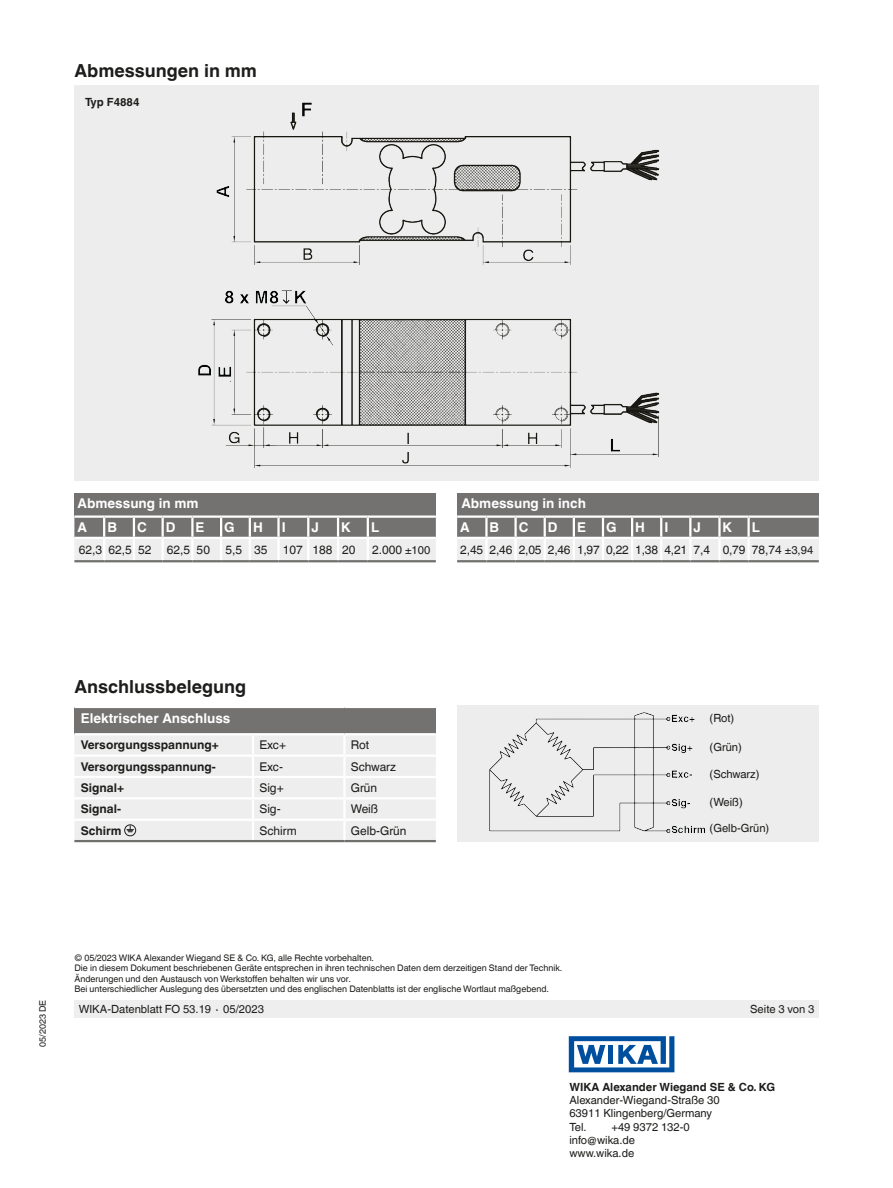
<style>
.page{position:relative;width:893px;height:1188px;background:#fff}
.page>*{position:absolute;margin:0;border:0;box-sizing:border-box;transform-origin:0 0}
.t1{font:700 18px "Helvetica World";color:#1d1d1b}
.t2{font:700 13.5px/23.4px "Helvetica World";color:#fff}
.t3{font:12px "Helvetica World";color:#1d1d1b}
.t4{font:700 12px "Helvetica World";color:#1d1d1b}
.t5{font:11.25px/13.2px "Helvetica World";color:#1d1d1b}
.t6{font:700 11.25px "Helvetica World";color:#1d1d1b}
.t7{font:9px/10.5px "Helvetica World";color:#1d1d1b}
.s1{font-size:11.25px}
</style>
<div class="page">
<div style="left:74px;top:1000px;width:745px;height:18px;background:#efeeee"></div>
<svg style="left:569px;top:1036px;width:105px;height:36px"></svg>
<div style="left:74px;top:85px;width:745px;height:395px;background:#ededed"></div>
<img style="left:198px;top:102px;width:462px;height:366px">
<div style="left:74px;top:493px;width:362px;height:24px;background:#747171"></div>
<hr style="left:104px;top:560px;width:30px;height:2px;background:#70706f">
<hr style="left:134px;top:560px;width:29px;height:2px;background:#70706f">
<hr style="left:163px;top:560px;width:29px;height:2px;background:#70706f">
<hr style="left:192px;top:560px;width:29px;height:2px;background:#70706f">
<hr style="left:221px;top:560px;width:29px;height:2px;background:#70706f">
<hr style="left:250px;top:560px;width:29px;height:2px;background:#70706f">
<hr style="left:279px;top:560px;width:29px;height:2px;background:#70706f">
<hr style="left:308px;top:560px;width:30px;height:2px;background:#70706f">
<hr style="left:338px;top:560px;width:30px;height:2px;background:#70706f">
<hr style="left:74px;top:560px;width:30px;height:2px;background:#70706f">
<hr style="left:368px;top:560px;width:68px;height:2px;background:#70706f">
<hr style="left:74px;top:515px;width:30px;height:3px;background:#fff">
<hr style="left:104px;top:515px;width:30px;height:3px;background:#fff">
<hr style="left:134px;top:515px;width:29px;height:3px;background:#fff">
<hr style="left:163px;top:515px;width:29px;height:3px;background:#fff">
<hr style="left:192px;top:515px;width:29px;height:3px;background:#fff">
<hr style="left:221px;top:515px;width:29px;height:3px;background:#fff">
<hr style="left:250px;top:515px;width:29px;height:3px;background:#fff">
<hr style="left:279px;top:515px;width:29px;height:3px;background:#fff">
<hr style="left:308px;top:515px;width:30px;height:3px;background:#fff">
<hr style="left:338px;top:515px;width:30px;height:3px;background:#fff">
<hr style="left:368px;top:515px;width:68px;height:3px;background:#fff">
<svg style="left:74px;top:517px;width:362px;height:44px;background:#b9b7b7"></svg>
<hr style="left:74px;top:537px;width:30px;height:2px;background:#fff">
<hr style="left:104px;top:537px;width:30px;height:2px;background:#fff">
<hr style="left:134px;top:537px;width:29px;height:2px;background:#fff">
<hr style="left:163px;top:537px;width:29px;height:2px;background:#fff">
<hr style="left:192px;top:537px;width:29px;height:2px;background:#fff">
<hr style="left:221px;top:537px;width:29px;height:2px;background:#fff">
<hr style="left:250px;top:537px;width:29px;height:2px;background:#fff">
<hr style="left:279px;top:537px;width:29px;height:2px;background:#fff">
<hr style="left:308px;top:537px;width:30px;height:2px;background:#fff">
<hr style="left:338px;top:537px;width:30px;height:2px;background:#fff">
<hr style="left:368px;top:537px;width:68px;height:2px;background:#fff">
<div style="left:457px;top:493px;width:362px;height:24px;background:#747171"></div>
<hr style="left:486px;top:560px;width:30px;height:2px;background:#70706f">
<hr style="left:516px;top:560px;width:29px;height:2px;background:#70706f">
<hr style="left:545px;top:560px;width:29px;height:2px;background:#70706f">
<hr style="left:574px;top:560px;width:29px;height:2px;background:#70706f">
<hr style="left:603px;top:560px;width:29px;height:2px;background:#70706f">
<hr style="left:632px;top:560px;width:29px;height:2px;background:#70706f">
<hr style="left:661px;top:560px;width:29px;height:2px;background:#70706f">
<hr style="left:690px;top:560px;width:29px;height:2px;background:#70706f">
<hr style="left:719px;top:560px;width:30px;height:2px;background:#70706f">
<hr style="left:457px;top:560px;width:29px;height:2px;background:#70706f">
<hr style="left:749px;top:560px;width:70px;height:2px;background:#70706f">
<hr style="left:457px;top:515px;width:29px;height:3px;background:#fff">
<hr style="left:486px;top:515px;width:30px;height:3px;background:#fff">
<hr style="left:516px;top:515px;width:29px;height:3px;background:#fff">
<hr style="left:545px;top:515px;width:29px;height:3px;background:#fff">
<hr style="left:574px;top:515px;width:29px;height:3px;background:#fff">
<hr style="left:603px;top:515px;width:29px;height:3px;background:#fff">
<hr style="left:632px;top:515px;width:29px;height:3px;background:#fff">
<hr style="left:661px;top:515px;width:29px;height:3px;background:#fff">
<hr style="left:690px;top:515px;width:29px;height:3px;background:#fff">
<svg style="left:457px;top:517px;width:362px;height:44px;background:#b8b7b7"></svg>
<hr style="left:719px;top:515px;width:30px;height:3px;background:#fff">
<hr style="left:718px;top:518px;width:3px;height:19px;background:#fff">
<hr style="left:749px;top:515px;width:70px;height:3px;background:#fff">
<hr style="left:747px;top:518px;width:3px;height:19px;background:#fff">
<hr style="left:457px;top:537px;width:29px;height:2px;background:#fff">
<hr style="left:486px;top:537px;width:30px;height:2px;background:#fff">
<hr style="left:516px;top:537px;width:29px;height:2px;background:#fff">
<hr style="left:545px;top:537px;width:29px;height:2px;background:#fff">
<hr style="left:574px;top:537px;width:29px;height:2px;background:#fff">
<hr style="left:603px;top:537px;width:29px;height:2px;background:#fff">
<hr style="left:632px;top:537px;width:29px;height:2px;background:#fff">
<hr style="left:661px;top:537px;width:29px;height:2px;background:#fff">
<hr style="left:690px;top:537px;width:29px;height:2px;background:#fff">
<hr style="left:719px;top:537px;width:30px;height:2px;background:#fff">
<hr style="left:749px;top:537px;width:70px;height:2px;background:#fff">
<div style="left:74px;top:707px;width:362px;height:27px;background:#747171"></div>
<hr style="left:74px;top:840px;width:179px;height:2px;background:#70706f">
<hr style="left:253px;top:840px;width:91px;height:2px;background:#70706f">
<hr style="left:344px;top:840px;width:92px;height:2px;background:#70706f">
<hr style="left:74px;top:706px;width:179px;height:2px;background:#fff">
<hr style="left:253px;top:706px;width:91px;height:2px;background:#fff">
<hr style="left:344px;top:706px;width:92px;height:2px;background:#fff">
<hr style="left:74px;top:733px;width:179px;height:2px;background:#fff">
<hr style="left:253px;top:733px;width:91px;height:2px;background:#fff">
<hr style="left:344px;top:733px;width:92px;height:2px;background:#fff">
<div style="left:457px;top:706px;width:362px;height:136px;background:#ededed"></div>
<img style="left:489px;top:712px;width:216px;height:121px">
<svg style="left:74px;top:734px;width:362px;height:107px"></svg>
<h1 class="t1" style="left:75px;top:60px;width:184px">Abmessungen in mm</h1>
<p class="t6" style="left:85px;top:96px;width:56px">Typ F4884</p>
<h2 class="t2" style="left:78px;top:492px;width:122px">Abmessung in mm<br>A</h2>
<h2 class="t2" style="left:107px;top:515px;width:11px">B</h2>
<h2 class="t2" style="left:137px;top:515px;width:11px">C</h2>
<h2 class="t2" style="left:166px;top:515px;width:11px">D</h2>
<h2 class="t2" style="left:196px;top:515px;width:10px">E</h2>
<h2 class="t2" style="left:224px;top:515px;width:12px">G</h2>
<h2 class="t2" style="left:253px;top:515px;width:11px">H</h2>
<h2 class="t2" style="left:282px;top:515px;width:5px">I</h2>
<h2 class="t2" style="left:311px;top:515px;width:9px">J</h2>
<h2 class="t2" style="left:341px;top:515px;width:11px">K</h2>
<h2 class="t2" style="left:371px;top:515px;width:10px">L</h2>
<h3 class="t3" style="left:79px;top:543px;width:74px">62,3 62,5 52</h3>
<h3 class="t3" style="left:167px;top:543px;width:45px">62,5 50</h3>
<h3 class="t3" style="left:225px;top:543px;width:44px">5,5 35</h3>
<h3 class="t3" style="left:283px;top:543px;width:74px">107 188 20</h3>
<h3 class="t3" style="left:372px;top:543px;width:60px">2.000 <span class="s1">±100</span></h3>
<h2 class="t2" style="left:460px;top:492px;width:127px">Abmessung in inch<br>A</h2>
<h2 class="t2" style="left:490px;top:515px;width:11px">B</h2>
<h2 class="t2" style="left:519px;top:515px;width:11px">C</h2>
<h2 class="t2" style="left:548px;top:515px;width:11px">D</h2>
<h2 class="t2" style="left:577px;top:515px;width:10px">E</h2>
<h2 class="t2" style="left:606px;top:515px;width:12px">G</h2>
<h2 class="t2" style="left:635px;top:515px;width:11px">H</h2>
<h2 class="t2" style="left:664px;top:515px;width:5px">I</h2>
<h2 class="t2" style="left:693px;top:515px;width:9px">J</h2>
<h2 class="t2" style="left:723px;top:515px;width:11px">K</h2>
<h2 class="t2" style="left:752px;top:515px;width:10px">L</h2>
<h3 class="t3" style="left:460px;top:543px;width:354px">2,45 2,46 2,05 2,46 1,97 0,22 1,38 4,21 7,4 0,79 78,74 <span class="s1">±3,94</span></h3>
<h1 class="t1" style="left:74px;top:676px;width:173px">Anschlussbelegung</h1>
<h2 class="t2" style="left:81px;top:707px;width:151px">Elektrischer Anschluss</h2>
<h3 class="t4" style="left:81px;top:738px;width:140px">Versorgungsspannung+</h3>
<h3 class="t3" style="left:259px;top:738px;width:28px">Exc+</h3>
<h3 class="t3" style="left:351px;top:738px;width:20px">Rot</h3>
<h3 class="t4" style="left:81px;top:759px;width:136px">Versorgungsspannung-</h3>
<h3 class="t3" style="left:259px;top:759px;width:25px">Exc-</h3>
<h3 class="t3" style="left:351px;top:759px;width:47px">Schwarz</h3>
<h3 class="t4" style="left:81px;top:781px;width:45px">Signal+</h3>
<h3 class="t3" style="left:259px;top:781px;width:26px">Sig+</h3>
<h3 class="t3" style="left:351px;top:781px;width:28px">Grün</h3>
<h3 class="t4" style="left:81px;top:802px;width:42px">Signal-</h3>
<h3 class="t3" style="left:259px;top:802px;width:23px">Sig-</h3>
<h3 class="t3" style="left:351px;top:802px;width:29px">Weiß</h3>
<h3 class="t4" style="left:81px;top:824px;width:42px">Schirm</h3>
<h3 class="t3" style="left:259px;top:824px;width:39px">Schirm</h3>
<h3 class="t3" style="left:351px;top:824px;width:57px">Gelb-Grün</h3>
<p class="t5" style="left:710px;top:712px;width:26px">(Rot)</p>
<p class="t5" style="left:710px;top:741px;width:34px">(Grün)</p>
<p class="t5" style="left:710px;top:767px;width:51px">(Schwarz)</p>
<p class="t5" style="left:710px;top:796px;width:35px">(Weiß)</p>
<p class="t5" style="left:710px;top:821px;width:61px">(Gelb-Grün)</p>
<p class="t7" style="left:37px;top:1047px;width:49px;rotate:-90deg">05/2023 DE</p>
<p class="t7" style="left:74px;top:952px;width:489px">© 05/2023 WIKA Alexander Wiegand SE &amp; Co. KG, alle Rechte vorbehalten.<br>Die in diesem Dokument beschriebenen Geräte entsprechen in ihren technischen Daten dem derzeitigen Stand der Technik.<br>Änderungen und den Austausch von Werkstoffen behalten wir uns vor.<br>Bei unterschiedlicher Auslegung des übersetzten und des englischen Datenblatts ist der englische Wortlaut maßgebend.</p>
<p class="t5" style="left:79px;top:1002px;width:187px">WIKA-Datenblatt FO 53.19 ∙ 05/2023</p>
<p class="t5" style="left:750px;top:1002px;width:66px">Seite 3 von 3</p>
<p class="t6" style="left:569px;top:1081px;width:207px">WIKA Alexander Wiegand SE &amp; Co. KG</p>
<p class="t5" style="left:569px;top:1094px;width:152px">Alexander-Wiegand-Straße 30<br>63911 Klingenberg/Germany<br>Tel.</p>
<p class="t5" style="left:569px;top:1120px;width:122px;text-indent:42px">+49 9372 132-0 info@wika.de www.wika.de</p>
</div>
